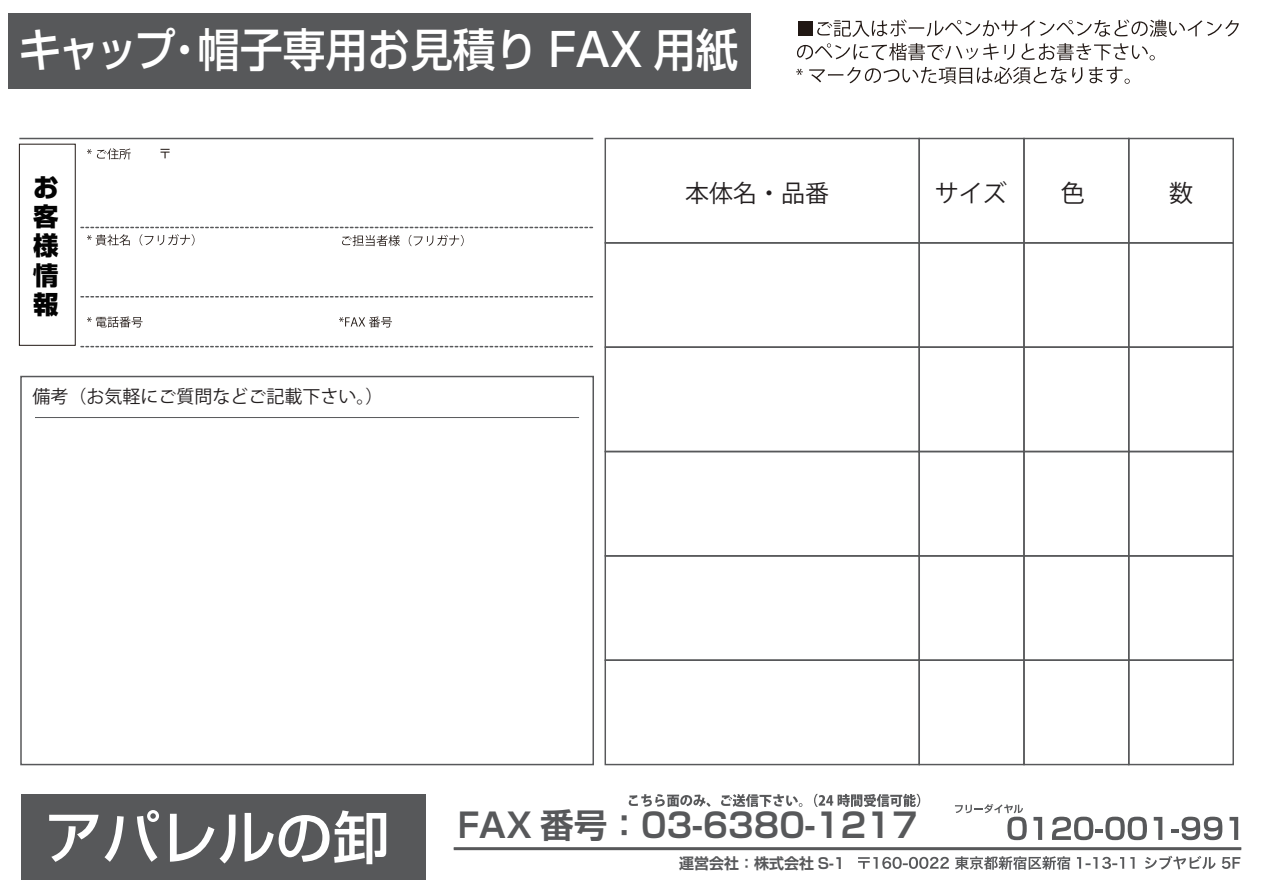
<style>
.page{position:relative;width:1263px;height:893px;background:#fff}
.page>*{position:absolute;margin:0;border:0;box-sizing:border-box;transform-origin:0 0}
.t1{font:500 57.6px "Shin Go Pr 5";color:#fff}
.t2{font:500 45.75px "Shin Go Pr 5";color:#fff;scale:.93 1}
.t3{font:700 33.6px "Shin Go Pro De";color:#57585a}
.t4{font:800 25.35px "Shin Go Pro";color:#030303}
.t5{font:24px "Koz Go Pr 6 N";color:#231f20}
.t6{font:18px "Koz Go Pr 6 N";color:#231f20}
.t7{font:700 15px "Shin Go Pr 5 De";color:#57585a}
</style>
<div class="page">
<div style="left:21px;top:794px;width:404px;height:86px;background:#57585a"></div>
<hr style="left:454px;top:847px;width:787px;height:3px;background:#57585a">
<svg style="left:858px;top:857px;width:91px;height:12px"></svg>
<svg style="left:955px;top:856px;width:115px;height:14px"></svg>
<svg style="left:1077px;top:857px;width:47px;height:12px"></svg>
<svg style="left:1130px;top:857px;width:5px;height:12px"></svg>
<svg style="left:1145px;top:856px;width:71px;height:13px"></svg>
<svg style="left:1222px;top:857px;width:18px;height:12px"></svg>
<svg style="left:1033px;top:817px;width:9px;height:23px"></svg>
<svg style="left:1052px;top:817px;width:95px;height:23px"></svg>
<svg style="left:1154px;top:817px;width:8px;height:23px"></svg>
<svg style="left:1171px;top:817px;width:51px;height:23px"></svg>
<svg style="left:1229px;top:817px;width:9px;height:23px"></svg>
<svg style="left:955px;top:804px;width:72px;height:36px"></svg>
<svg style="left:629px;top:794px;width:82px;height:13px"></svg>
<svg style="left:721px;top:794px;width:81px;height:13px"></svg>
<svg style="left:814px;top:794px;width:106px;height:13px"></svg>
<div style="left:8px;top:13px;width:742px;height:75px;background:#57585a"></div>
<div style="left:797px;top:21px;width:15px;height:15px;background:#211814"></div>
<svg style="left:817px;top:19px;width:422px;height:18px"></svg>
<svg style="left:797px;top:43px;width:201px;height:17px"></svg>
<svg style="left:1004px;top:44px;width:11px;height:16px"></svg>
<svg style="left:1021px;top:43px;width:134px;height:17px"></svg>
<svg style="left:796px;top:69px;width:7px;height:6px"></svg>
<svg style="left:809px;top:67px;width:257px;height:17px"></svg>
<svg style="left:1072px;top:67px;width:11px;height:16px"></svg>
<svg style="left:1089px;top:67px;width:41px;height:17px"></svg>
<div style="left:19px;top:144px;width:56px;height:201px;border:1px solid #211814"></div>
<hr style="left:19px;top:138px;width:574px;height:1px;background:#57585a">
<svg style="left:81px;top:227px;width:512px;height:1px"></svg>
<svg style="left:81px;top:296px;width:512px;height:1px"></svg>
<svg style="left:81px;top:346px;width:512px;height:1px"></svg>
<svg style="left:87px;top:148px;width:44px;height:12px"></svg>
<svg style="left:87px;top:234px;width:43px;height:12px"></svg>
<svg style="left:140px;top:234px;width:54px;height:12px"></svg>
<svg style="left:342px;top:235px;width:58px;height:11px"></svg>
<svg style="left:409px;top:235px;width:55px;height:11px"></svg>
<svg style="left:87px;top:317px;width:56px;height:11px"></svg>
<svg style="left:339px;top:317px;width:53px;height:11px"></svg>
<svg style="left:161px;top:149px;width:9px;height:9px"></svg>
<div style="left:604px;top:138px;width:316px;height:106px;border:1px solid #57585a"></div>
<div style="left:604px;top:242px;width:316px;height:106px;border:1px solid #57585a"></div>
<div style="left:604px;top:346px;width:316px;height:106px;border:1px solid #57585a"></div>
<div style="left:604px;top:451px;width:316px;height:106px;border:1px solid #57585a"></div>
<div style="left:604px;top:659px;width:316px;height:106px;border:1px solid #57585a"></div>
<div style="left:918px;top:451px;width:107px;height:106px;border:1px solid #57585a"></div>
<div style="left:918px;top:555px;width:107px;height:106px;border:1px solid #57585a"></div>
<div style="left:918px;top:138px;width:107px;height:106px;border:1px solid #57585a"></div>
<div style="left:918px;top:346px;width:107px;height:106px;border:1px solid #57585a"></div>
<div style="left:918px;top:659px;width:107px;height:106px;border:1px solid #57585a"></div>
<div style="left:1023px;top:346px;width:106px;height:106px;border:1px solid #57585a"></div>
<div style="left:1023px;top:451px;width:106px;height:106px;border:1px solid #57585a"></div>
<div style="left:1023px;top:555px;width:106px;height:106px;border:1px solid #57585a"></div>
<div style="left:1023px;top:242px;width:106px;height:106px;border:1px solid #57585a"></div>
<div style="left:1023px;top:138px;width:106px;height:106px;border:1px solid #57585a"></div>
<div style="left:1023px;top:659px;width:106px;height:106px;border:1px solid #57585a"></div>
<div style="left:1128px;top:451px;width:106px;height:106px;border:1px solid #57585a"></div>
<div style="left:1128px;top:346px;width:106px;height:106px;border:1px solid #57585a"></div>
<div style="left:1128px;top:555px;width:106px;height:106px;border:1px solid #57585a"></div>
<div style="left:1128px;top:242px;width:106px;height:106px;border:1px solid #57585a"></div>
<div style="left:1128px;top:659px;width:106px;height:106px;border:1px solid #57585a"></div>
<div style="left:1128px;top:138px;width:106px;height:106px;border:1px solid #57585a"></div>
<div style="left:20px;top:376px;width:574px;height:389px;border:2px solid #57585a"></div>
<hr style="left:35px;top:417px;width:544px;height:1px;background:#57585a">
<h2 class="t2" style="left:19px;top:12px;width:775px">キャップ・帽子専用お見積り FAX 用紙</h2>
<h3 class="t4" style="left:33px;top:167px;width:27px">お</h3>
<h3 class="t5" style="left:685px;top:180px;width:145px">本体名・品番</h3>
<h3 class="t5" style="left:935px;top:180px;width:73px">サイズ</h3>
<h3 class="t5" style="left:1061px;top:180px;width:25px">色</h3>
<h3 class="t5" style="left:1169px;top:180px;width:25px">数</h3>
<h3 class="t4" style="left:33px;top:197px;width:27px">客</h3>
<h3 class="t4" style="left:33px;top:226px;width:27px">様</h3>
<h3 class="t4" style="left:33px;top:255px;width:27px">情</h3>
<h3 class="t4" style="left:33px;top:284px;width:27px">報</h3>
<p class="t6" style="left:33px;top:386px;width:352px">備考（お気軽にご質問などご記載下さい。）</p>
<h1 class="t1" style="left:45px;top:790px;width:347px">アパレルの卸</h1>
<h3 class="t3" style="left:458px;top:797px;width:461px">FAX 番号：03-6380-1217</h3>
<p class="t7" style="left:679px;top:851px;width:168px">運営会社：株式会社 S-1</p>
</div>
